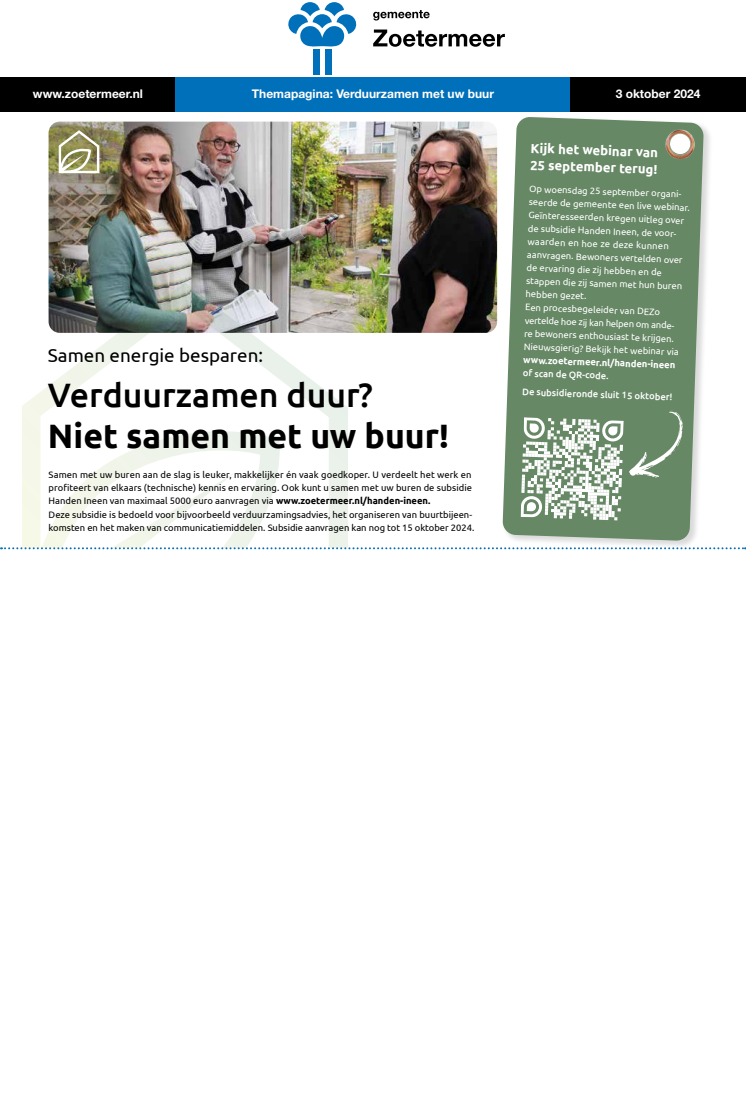
<style>
.page{position:relative;width:746px;height:1106px;background:#fff}
.page>*{position:absolute;margin:0;border:0;box-sizing:border-box;transform-origin:0 0}
.t1{font:700 33.8px "Ubuntu";color:#000}
.t2{font:500 33.8px "Ubuntu";color:#000}
.t3{font:18.8px "Ubuntu 2";color:#000}
.t4{font:700 13.1px/16.9px "Ubuntu";color:#fff}
.t5{font:12px "Helvetica Neue LT Std Bd 4";color:#fff}
.t6{font:9.4px/13.1px "Ubuntu 2";color:#fff}
.t7{font:9.4px/13.1px "Ubuntu 2";color:#000}
.t8{font:9.4px "Ubuntu";letter-spacing:.005em;color:#000}
.t9{font:500 9.4px/18.8px "Ubuntu";color:#fff}
.t10{font:700 9.4px "Ubuntu";color:#fff}
.s1{font-family:"Ubuntu";font-weight:700}
</style>
<div class="page">
<svg style="left:373px;top:30px;width:132px;height:17px"></svg>
<svg style="left:373px;top:10px;width:56px;height:11px"></svg>
<svg style="left:288px;top:2px;width:69px;height:45px"></svg>
<div style="left:313px;top:49px;width:6px;height:25px;background:#0070ba"></div>
<div style="left:325px;top:49px;width:6px;height:25px;background:#0070ba"></div>
<div style="left:0;top:77px;width:176px;height:34px;background:#000"></div>
<div style="left:570px;top:77px;width:176px;height:34px;background:#000"></div>
<div style="left:176px;top:77px;width:394px;height:34px;background:#0070ba"></div>
<img style="left:49px;top:122px;width:448px;height:211px">
<img style="left:33px;top:281px;width:317px;height:129px">
<svg style="left:23px;top:398px;width:266px;height:12px"></svg>
<div style="left:501px;top:115px;width:211px;height:432px;background:#000;opacity:.15"></div>
<svg style="left:502px;top:117px;width:201px;height:293px;background:#719070"></svg>
<img style="left:659px;top:126px;width:35px;height:35px">
<div style="left:670px;top:134px;width:20px;height:20px;background:#fff;border-radius:50%"></div>
<svg style="left:58px;top:130px;width:42px;height:45px"></svg>
<svg style="left:1px;top:410px;width:745px;height:139px"></svg>
<p class="t5" style="left:33px;top:86px;width:111px">www.zoetermeer.nl</p>
<p class="t5" style="left:252px;top:86px;width:243px">Themapagina: Verduurzamen met uw buur</p>
<p class="t5" style="left:615px;top:86px;width:86px">3 oktober 2024</p>
<h2 class="t3" style="left:48px;top:343px;width:217px">Samen energie besparen:</h2>
<h1 class="t2" style="left:48px;top:373px;width:326px">Verduurzamen duur?</h1>
<h1 class="t1" style="left:48px;top:415px;width:402px">Niet samen met uw buur!</h1>
<p class="t7" style="left:49px;top:468px;width:424px">Samen met uw buren aan de slag is leuker, makkelijker én vaak goedkoper. U verdeelt het werk en</p>
<p class="t8" style="left:49px;top:482px;width:425px">profiteert van elkaars (technische) kennis en ervaring. Ook kunt u samen met uw buren de subsidie</p>
<p class="t7" style="left:49px;top:494px;width:427px">Handen Ineen van maximaal 5000 euro aanvragen via <span class="s1">www.zoetermeer.nl/handen-ineen.<br></span>Deze subsidie is bedoeld voor bijvoorbeeld verduurzamingsadvies, het organiseren van buurtbijeen&shy;komsten en het maken van communicatiemiddelen. Subsidie aanvragen kan nog tot 15 oktober 2024.</p>
<h3 class="t4" style="left:531px;top:139px;width:129px;rotate:2deg">Kijk het webinar van<br>25 september terug!</h3>
<p class="t6" style="left:529px;top:182px;width:163px;rotate:2deg">Op woensdag 25 september organi&shy;seerde de gemeente een live webinar.<br>Geïnteresseerden kregen uitleg over de subsidie Handen Ineen, de voor&shy;waarden en hoe ze deze kunnen aanvragen. Bewoners vertelden over de ervaring die zij hebben en de stappen die zij samen met hun buren hebben gezet.<br>Een procesbegeleider van DEZo vertelde hoe zij kan helpen om ande&shy;re bewoners enthousiast te krijgen.<br>Nieuwsgierig? Bekijk het webinar via</p>
<p class="t10" style="left:523px;top:354px;width:154px;rotate:2deg">www.zoetermeer.nl/handen-ineen</p>
<p class="t9" style="left:523px;top:363px;width:152px;rotate:2deg">of scan de QR-code.<br>De subsidieronde sluit 15 oktober!</p>
</div>
